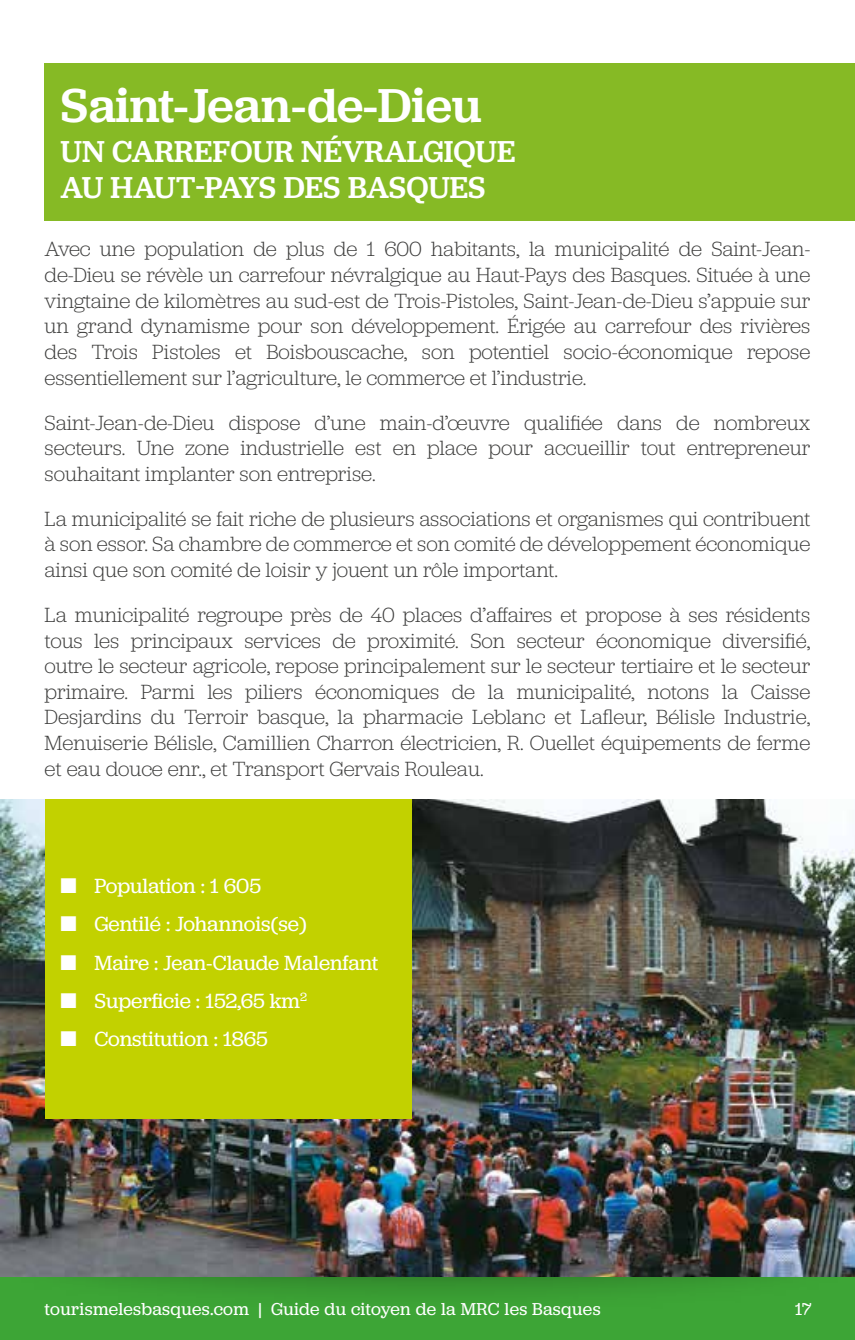
<style>
.page{position:relative;width:855px;height:1340px;background:#fff}
.page>*{position:absolute;margin:0;border:0;box-sizing:border-box;transform-origin:0 0}
.t1{font:500 49.5px "Jubilat";color:#fff}
.t2{font:500 31.5px/36px "Jubilat";color:#fff}
.t3{font:300 21.38px/25.7px "Jubilat";color:#3c3c3b;text-align:justify}
.t4{font:21.38px "Jubilat";color:#fff}
.t5{font:18px "Jubilat";letter-spacing:.015em;color:#fff}
</style>
<div class="page">
<div style="left:0;top:1276px;width:855px;height:63px;background:#3da536"></div>
<div style="left:3px;top:1156px;width:849px;height:156px;background:#000;opacity:.6"></div>
<img style="left:0;top:799px;width:855px;height:477px">
<div style="left:45px;top:64px;width:810px;height:157px;background:#86ba25"></div>
<div style="left:45px;top:799px;width:366px;height:319px;background:#c2d100"></div>
<h1 class="t1" style="left:61px;top:73px;width:422px">Saint-Jean-de-Dieu</h1>
<h2 class="t2" style="left:61px;top:133px;width:456px">UN CARREFOUR NÉVRALGIQUE<br>AU HAUT-PAYS DES BASQUES</h2>
<p class="t3" style="left:45px;top:236px;width:767px">Avec une population de plus de 1 600 habitants, la municipalité de Saint-Jean&shy;de-Dieu se révèle un carrefour névralgique au Haut-Pays des Basques. Située à une vingtaine de kilomètres au sud-est de Trois-Pistoles, Saint-Jean-de-Dieu s’appuie sur un grand dynamisme pour son développement. Érigée au carrefour des rivières des Trois Pistoles et Boisbouscache, son potentiel socio-économique repose essentiellement sur l’agriculture, le commerce et l’industrie.</p>
<p class="t3" style="left:45px;top:409px;width:767px">Saint-Jean-de-Dieu dispose d’une main-d’œuvre qualifiée dans de nombreux secteurs. Une zone industrielle est en place pour accueillir tout entrepreneur souhaitant implanter son entreprise.</p>
<p class="t3" style="left:45px;top:505px;width:767px">La municipalité se fait riche de plusieurs associations et organismes qui contribuent à son essor. Sa chambre de commerce et son comité de développement économique ainsi que son comité de loisir y jouent un rôle important.</p>
<p class="t3" style="left:45px;top:601px;width:767px">La municipalité regroupe près de 40 places d’affaires et propose à ses résidents tous les principaux services de proximité. Son secteur économique diversifié, outre le secteur agricole, repose principalement sur le secteur tertiaire et le secteur primaire. Parmi les piliers économiques de la municipalité, notons la Caisse Desjardins du Terroir basque, la pharmacie Leblanc et Lafleur, Bélisle Industrie, Menuiserie Bélisle, Camillien Charron électricien, R. Ouellet équipements de ferme et eau douce enr., et Transport Gervais Rouleau.</p>
<p class="t4" style="left:61px;top:872px;width:202px">■ Population : 1 605</p>
<p class="t4" style="left:61px;top:910px;width:247px">■ Gentilé : Johannois(se)</p>
<p class="t4" style="left:61px;top:949px;width:319px">■ Maire : Jean-Claude Malenfant</p>
<p class="t4" style="left:61px;top:987px;width:248px">■ Superficie : 152,65 km<sup>2</sup></p>
<p class="t4" style="left:61px;top:1025px;width:209px">■ Constitution : 1865</p>
<p class="t5" style="left:45px;top:1297px;width:557px">tourismelesbasques.com | Guide du citoyen de la MRC les Basques</p>
<p class="t5" style="left:794px;top:1297px;width:18px">17</p>
</div>
